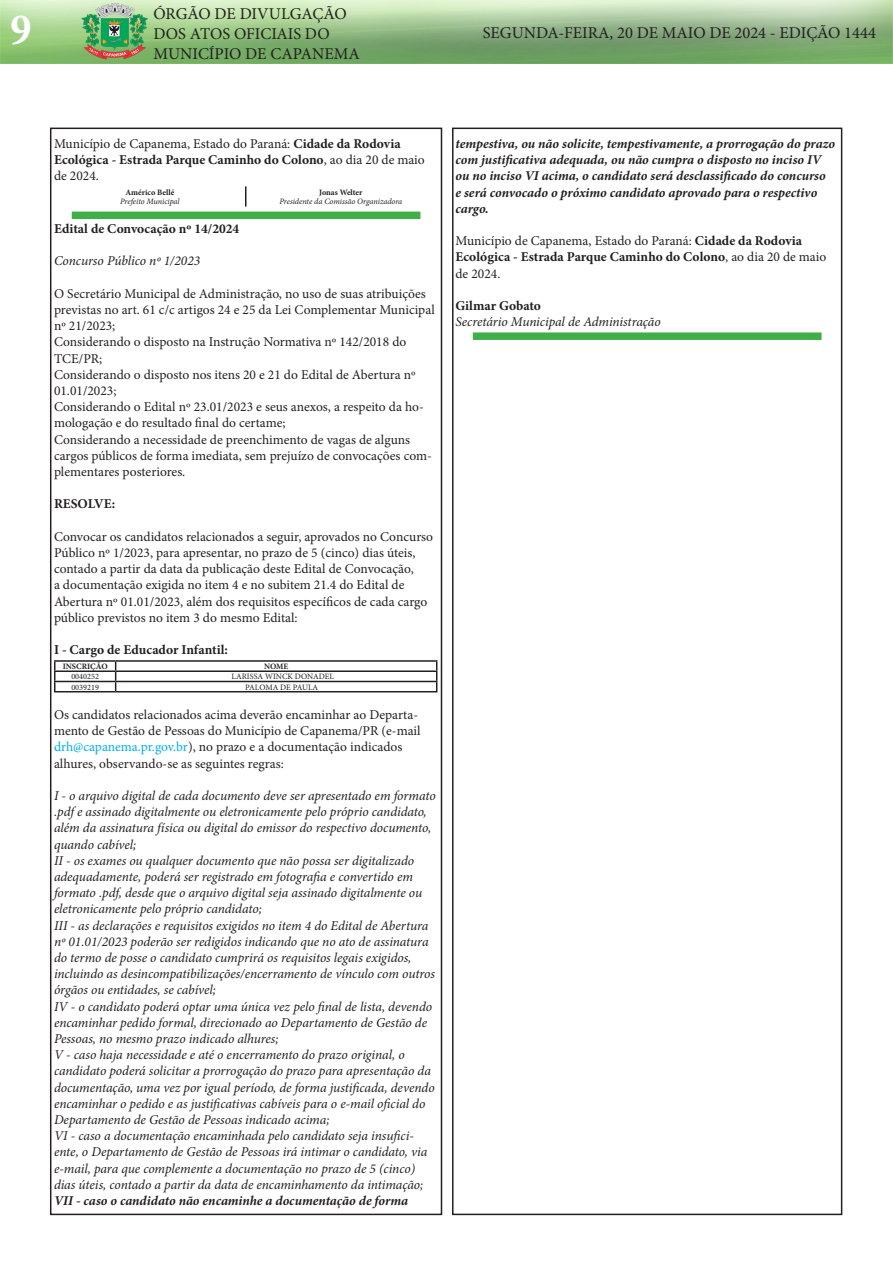
<style>
.page{position:relative;width:893px;height:1263px;background:#fff}
.page>*{position:absolute;margin:0;border:0;box-sizing:border-box;transform-origin:0 0}
.t1{font:700 condensed 45px "Minion Pro";color:#fff}
.t2{font:16.5px/19.8px "Minion Pro";color:#231f20}
.t3{font:italic 13.5px/16.2px "Minion Pro";letter-spacing:-.005em;color:#231f20}
.t4{font:13.5px/16.2px "Minion Pro";color:#231f20}
.t5{font:italic 700 13.5px/16.2px "Minion Pro";letter-spacing:-.005em;color:#231f20}
.t6{font:700 13.5px "Minion Pro";color:#231f20}
.t7{font:italic 8.25px "Minion Pro";letter-spacing:-.005em;color:#231f20}
.t8{font:8.25px "Minion Pro";color:#231f20}
.t9{font:700 8.25px "Minion Pro";color:#231f20}
.s1{font-weight:700}
.s2{color:#00aeef}
</style>
<div class="page">
<div style="left:50px;top:128px;width:392px;height:1087px;border:2px solid #231f20"></div>
<img style="left:0;top:0;width:893px;height:64px">
<div style="left:452px;top:128px;width:390px;height:1087px;border:2px solid #231f20"></div>
<svg style="left:245px;top:186px;width:1px;height:21px"></svg>
<hr style="left:54px;top:660px;width:62px;height:2px;background:#231f20">
<hr style="left:116px;top:660px;width:321px;height:2px;background:#231f20">
<hr style="left:54px;top:670px;width:62px;height:2px;background:#231f20">
<hr style="left:116px;top:670px;width:321px;height:2px;background:#231f20">
<hr style="left:54px;top:681px;width:62px;height:1px;background:#231f20">
<svg style="left:54px;top:662px;width:2px;height:29px"></svg>
<hr style="left:116px;top:681px;width:321px;height:1px;background:#231f20">
<svg style="left:115px;top:662px;width:1px;height:29px"></svg>
<svg style="left:436px;top:662px;width:1px;height:29px"></svg>
<hr style="left:54px;top:691px;width:62px;height:1px;background:#231f20">
<hr style="left:116px;top:691px;width:321px;height:1px;background:#231f20">
<div style="left:72px;top:212px;width:348px;height:7px;background:#40ae49"></div>
<div style="left:473px;top:332px;width:348px;height:8px;background:#40ae49"></div>
<h1 class="t1" style="left:11px;top:-1px;width:22px">9</h1>
<p class="t2" style="left:153px;top:4px;width:208px">ÓRGÃO DE DIVULGAÇÃO<br>DOS ATOS OFICIAIS DO<br>MUNICÍPIO DE CAPANEMA</p>
<p class="t2" style="left:483px;top:23px;width:395px">SEGUNDA-FEIRA, 20 DE MAIO DE 2024 - EDIÇÃO 1444</p>
<p class="t4" style="left:54px;top:136px;width:372px">Município de Capanema, Estado do Paraná: <span class="s1">Cidade da Rodovia<br>Ecológica - Estrada Parque Caminho do Colono</span>, ao dia 20 de maio de 2024.</p>
<p class="t9" style="left:125px;top:186px;width:50px">Américo Bellé</p>
<p class="t7" style="left:120px;top:196px;width:61px">Prefeito Municipal</p>
<p class="t9" style="left:319px;top:186px;width:45px">Jonas Welter</p>
<p class="t7" style="left:279px;top:196px;width:124px">Presidente da Comissão Organizadora</p>
<p class="t6" style="left:54px;top:219px;width:187px">Edital de Convocação nº 14/2024</p>
<p class="t3" style="left:54px;top:253px;width:148px">Concurso Público nº 1/2023</p>
<p class="t4" style="left:54px;top:285px;width:382px">O Secretário Municipal de Administração, no uso de suas atribuições previstas no art. 61 c/c artigos 24 e 25 da Lei Complementar Municipal nº 21/2023;</p>
<p class="t4" style="left:54px;top:334px;width:354px">Considerando o disposto na Instrução Normativa nº 142/2018 do<br>TCE/PR;</p>
<p class="t4" style="left:54px;top:366px;width:363px">Considerando o disposto nos itens 20 e 21 do Edital de Abertura nº<br>01.01/2023;</p>
<p class="t4" style="left:54px;top:399px;width:371px">Considerando o Edital nº 23.01/2023 e seus anexos, a respeito da ho&shy;mologação e do resultado final do certame;</p>
<p class="t4" style="left:54px;top:431px;width:379px">Considerando a necessidade de preenchimento de vagas de alguns cargos públicos de forma imediata, sem prejuízo de convocações com&shy;plementares posteriores.</p>
<p class="t6" style="left:54px;top:495px;width:63px">RESOLVE:</p>
<p class="t4" style="left:54px;top:528px;width:381px">Convocar os candidatos relacionados a seguir, aprovados no Concurso Público nº 1/2023, para apresentar, no prazo de 5 (cinco) dias úteis, contado a partir da data da publicação deste Edital de Convocação,<br>a documentação exigida no item 4 e no subitem 21.4 do Edital de Abertura nº 01.01/2023, além dos requisitos específicos de cada cargo público previstos no item 3 do mesmo Edital:</p>
<p class="t6" style="left:54px;top:640px;width:176px">I - Cargo de Educador Infantil:</p>
<p class="t9" style="left:63px;top:661px;width:46px">INSCRIÇÃO</p>
<p class="t9" style="left:264px;top:661px;width:26px">NOME</p>
<p class="t8" style="left:71px;top:671px;width:29px">0040252</p>
<p class="t8" style="left:232px;top:671px;width:104px">LARISSA WINCK DONADEL</p>
<p class="t8" style="left:71px;top:681px;width:29px">0039219</p>
<p class="t8" style="left:245px;top:681px;width:74px">PALOMA DE PAULA</p>
<p class="t4" style="left:54px;top:706px;width:368px">Os candidatos relacionados acima deverão encaminhar ao Departa&shy;mento de Gestão de Pessoas do Município de Capanema/PR (e-mail <span class="s2">drh@capanema.pr.gov.br</span>), no prazo e a documentação indicados alhures, observando-se as seguintes regras:</p>
<p class="t3" style="left:54px;top:787px;width:383px">I - o arquivo digital de cada documento deve ser apresentado em formato .pdf e assinado digitalmente ou eletronicamente pelo próprio candidato, além da assinatura física ou digital do emissor do respectivo documento, quando cabível;</p>
<p class="t3" style="left:54px;top:852px;width:370px">II - os exames ou qualquer documento que não possa ser digitalizado adequadamente, poderá ser registrado em fotografia e convertido em formato .pdf, desde que o arquivo digital seja assinado digitalmente ou eletronicamente pelo próprio candidato;</p>
<p class="t3" style="left:54px;top:917px;width:382px">III - as declarações e requisitos exigidos no item 4 do Edital de Abertura nº 01.01/2023 poderão ser redigidos indicando que no ato de assinatura do termo de posse o candidato cumprirá os requisitos legais exigidos, incluindo as desincompatibilizações/encerramento de vínculo com outros órgãos ou entidades, se cabível;</p>
<p class="t3" style="left:54px;top:998px;width:380px">IV - o candidato poderá optar uma única vez pelo final de lista, devendo encaminhar pedido formal, direcionado ao Departamento de Gestão de<br>Pessoas, no mesmo prazo indicado alhures;</p>
<p class="t3" style="left:54px;top:1047px;width:382px">V - caso haja necessidade e até o encerramento do prazo original, o candidato poderá solicitar a prorrogação do prazo para apresentação da documentação, uma vez por igual período, de forma justificada, devendo encaminhar o pedido e as justificativas cabíveis para o e-mail oficial do Departamento de Gestão de Pessoas indicado acima;</p>
<p class="t3" style="left:54px;top:1128px;width:375px">VI - caso a documentação encaminhada pelo candidato seja insufici&shy;ente, o Departamento de Gestão de Pessoas irá intimar o candidato, via e-mail, para que complemente a documentação no prazo de 5 (cinco) dias úteis, contado a partir da data de encaminhamento da intimação;</p>
<p class="t5" style="left:54px;top:1192px;width:356px">VII - caso o candidato não encaminhe a documentação de forma</p>
<p class="t5" style="left:455px;top:135px;width:381px">tempestiva, ou não solicite, tempestivamente, a prorrogação do prazo com justificativa adequada, ou não cumpra o disposto no inciso IV ou no inciso VI acima, o candidato será desclassificado do concurso<br>e será convocado o próximo candidato aprovado para o respectivo cargo.</p>
<p class="t4" style="left:455px;top:233px;width:372px">Município de Capanema, Estado do Paraná: <span class="s1">Cidade da Rodovia<br>Ecológica - Estrada Parque Caminho do Colono</span>, ao dia 20 de maio de 2024.</p>
<p class="t6" style="left:455px;top:296px;width:87px">Gilmar Gobato</p>
<p class="t3" style="left:455px;top:314px;width:207px">Secretário Municipal de Administração</p>
</div>
